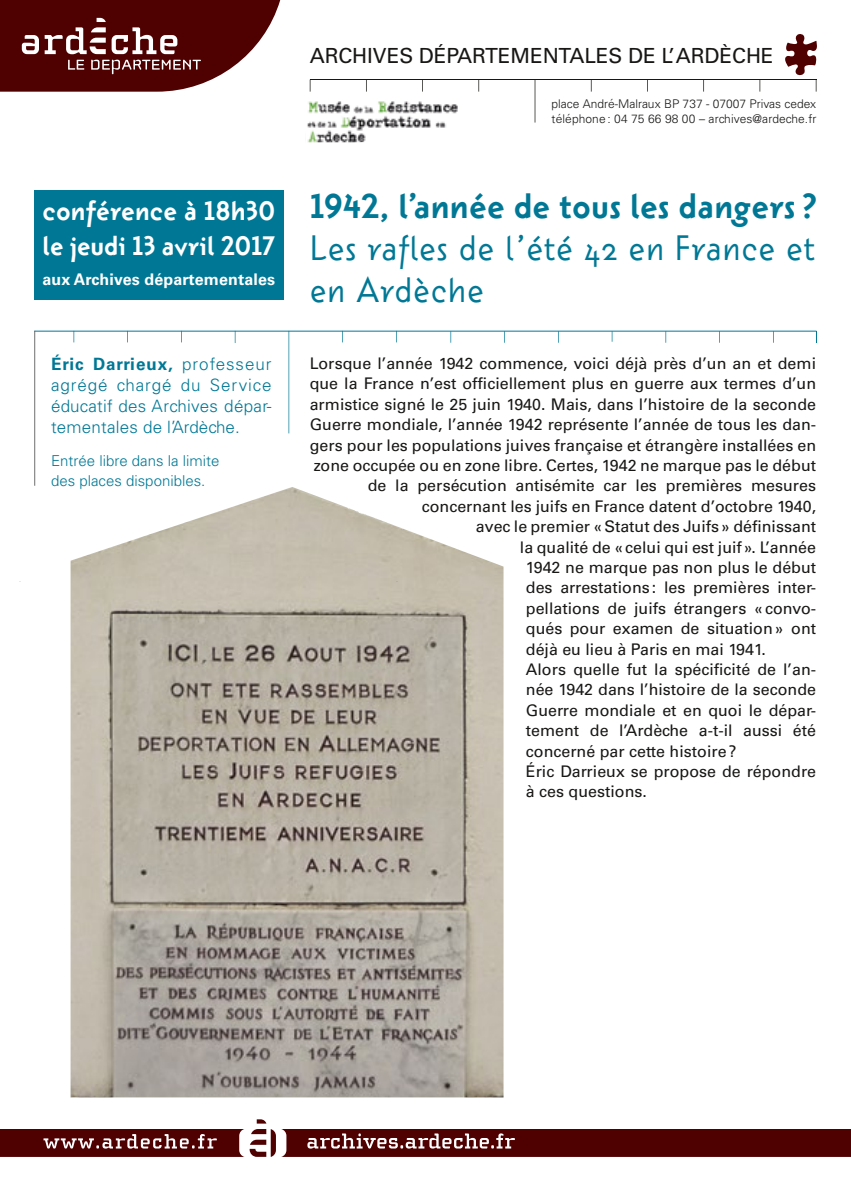
<style>
.page{position:relative;width:851px;height:1191px;background:#fff}
.page>*{position:absolute;margin:0;border:0;box-sizing:border-box;transform-origin:0 0}
.t1{font:300 37px/42.4px "Instanter";letter-spacing:.01em;color:#007895}
.t2{font:700 37px "Instanter";letter-spacing:.005em;color:#007895}
.t3{font:700 28.8px/34.4px "Instanter";letter-spacing:.005em;color:#fff}
.t4{font:500 20.8px "Univers CE";letter-spacing:-.005em;color:#181716}
.t5{font:300 17px/21px "Univers";letter-spacing:.01em;color:#007895;text-align:justify}
.t6{font:700 17px "Univers CE";letter-spacing:.055em;color:#007895}
.t7{font:16px "Univers";color:#181716}
.t8{font:700 16px "Univers";letter-spacing:.01em;color:#fff}
.t9{font:300 15px/20px "Univers";color:#007895}
.t10{font:300 12px/14.4px "Univers CE";color:#181716}
.s1{font-family:"Univers";font-weight:300}
</style>
<div class="page">
<img style="left:71px;top:487px;width:432px;height:610px">
<svg style="left:257px;top:1119px;width:9px;height:4px"></svg>
<svg style="left:0;top:1129px;width:850px;height:28px;background:#631d1d"></svg>
<svg style="left:0;top:0;width:281px;height:92px"></svg>
<div style="left:34px;top:190px;width:249px;height:109px;background:#007895"></div>
<hr style="left:310px;top:79px;width:506px;height:1px;background:#181716">
<svg style="left:759px;top:80px;width:1px;height:12px"></svg>
<svg style="left:647px;top:80px;width:1px;height:12px"></svg>
<svg style="left:366px;top:80px;width:1px;height:12px"></svg>
<svg style="left:785px;top:34px;width:32px;height:58px"></svg>
<svg style="left:703px;top:80px;width:1px;height:12px"></svg>
<hr style="left:534px;top:80px;width:1px;height:42px;background:#181716">
<svg style="left:422px;top:80px;width:1px;height:12px"></svg>
<svg style="left:310px;top:80px;width:1px;height:12px"></svg>
<svg style="left:590px;top:80px;width:1px;height:12px"></svg>
<svg style="left:478px;top:80px;width:1px;height:12px"></svg>
<img style="left:307px;top:101px;width:151px;height:42px">
<hr style="left:288px;top:331px;width:1px;height:102px;background:#007895">
<hr style="left:34px;top:331px;width:1px;height:155px;background:#6e6e6e">
<hr style="left:34px;top:331px;width:782px;height:1px;background:#007895">
<h2 class="t3" style="left:43px;top:193px;width:234px">conférence à ⁄8h‹‚ le jeudi ⁄‹ avril ¤‚⁄‡</h2>
<p class="t8" style="left:43px;top:270px;width:234px">aux Archives départementales</p>
<p class="t6" style="left:51px;top:354px;width:222px">Éric Darrieux, <span class="s1">professeur</span></p>
<p class="t5" style="left:51px;top:375px;width:222px">agrégé chargé du Service éducatif des Archives dépar&shy;tementales de l’Ardèche.</p>
<p class="t9" style="left:51px;top:450px;width:170px">Entrée libre dans la limite des places disponibles.</p>
<h3 class="t4" style="left:310px;top:43px;width:465px">ARCHIVES DÉPARTEMENTALES DE L’ARDÈCHE</h3>
<p class="t10" style="left:551px;top:97px;width:266px">place André-Malraux BP 737 - 07007 Privas cedex téléphone : 04 75 66 98 00 – archives@ardeche.fr</p>
<h1 class="t2" style="left:310px;top:184px;width:510px">⁄·›¤, l’année de tous les dangers ?</h1>
<h1 class="t1" style="left:310px;top:227px;width:507px">Les rafles de l’été 42 en France et en Ardèche</h1>
<p class="t7" style="left:310px;top:354px;width:508px">Lorsque l’année 1942 commence, voici déjà près d’un an et demi</p>
<p class="t7" style="left:310px;top:374px;width:508px">que la France n’est officiellement plus en guerre aux termes d’un</p>
<p class="t7" style="left:310px;top:394px;width:507px">armistice signé le 25 juin 1940. Mais, dans l’histoire de la seconde</p>
<p class="t7" style="left:310px;top:415px;width:508px">Guerre mondiale, l’année 1942 représente l’année de tous les dan-</p>
<p class="t7" style="left:310px;top:435px;width:507px">gers pour les populations juives française et étrangère installées en</p>
<p class="t7" style="left:314px;top:456px;width:504px">zone occupée ou en zone libre. Certes, 1942 ne marque pas le début</p>
<p class="t7" style="left:368px;top:476px;width:449px">de la persécution antisémite car les premières mesures</p>
<p class="t7" style="left:422px;top:496px;width:396px">concernant les juifs en France datent d’octobre 1940,</p>
<p class="t7" style="left:476px;top:517px;width:341px">avec le premier «Statut des Juifs» définissant</p>
<p class="t7" style="left:520px;top:537px;width:298px">la qualité de «celui qui est juif». L’année</p>
<p class="t7" style="left:526px;top:558px;width:292px">1942 ne marque pas non plus le début</p>
<p class="t7" style="left:526px;top:578px;width:291px">des arrestations : les premières inter-</p>
<p class="t7" style="left:526px;top:598px;width:292px">pellations de juifs étrangers «convo-</p>
<p class="t7" style="left:526px;top:619px;width:292px">qués pour examen de situation» ont</p>
<p class="t7" style="left:526px;top:639px;width:241px">déjà eu lieu à Paris en mai 1941.</p>
<p class="t7" style="left:526px;top:660px;width:291px">Alors quelle fut la spécificité de l’an-</p>
<p class="t7" style="left:526px;top:680px;width:292px">née 1942 dans l’histoire de la seconde</p>
<p class="t7" style="left:526px;top:700px;width:291px">Guerre mondiale et en quoi le dépar-</p>
<p class="t7" style="left:526px;top:721px;width:292px">tement de l’Ardèche a-t-il aussi été</p>
<p class="t7" style="left:526px;top:741px;width:212px">concerné par cette histoire?</p>
<p class="t7" style="left:526px;top:762px;width:292px">Éric Darrieux se propose de répondre</p>
<p class="t7" style="left:526px;top:782px;width:122px">à ces questions.</p>
</div>
